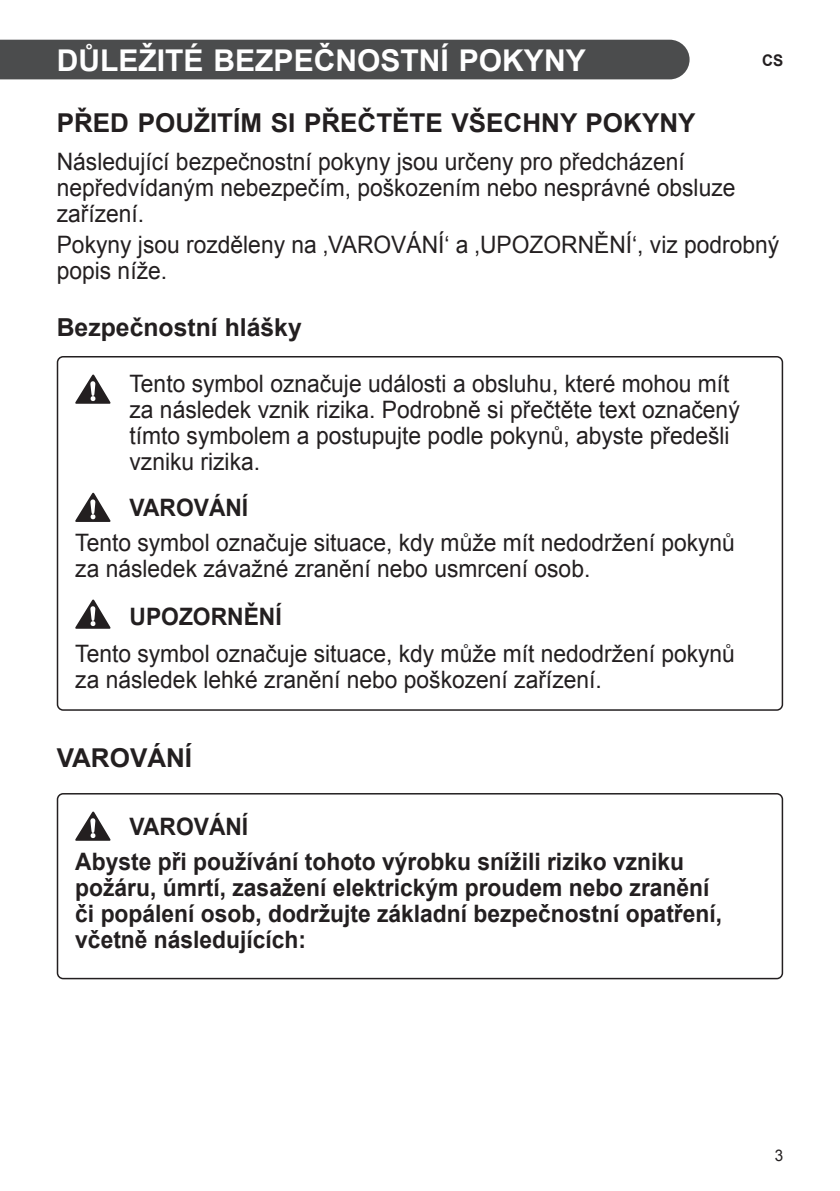
<style>
.page{position:relative;width:840px;height:1191px;background:#fff}
.page>*{position:absolute;margin:0;border:0;box-sizing:border-box;transform-origin:0 0}
._01_PL_Chapter{font:700 30px "Arial";color:#fff}
._02_PL_Section{font:700 26px "Arial";color:#231f20}
._03_PL_Topic{font:700 24.8px "Arial";color:#231f20}
._04_PL_Paragraph_Reg{font:24px/26px "Arial";color:#231f20;scale:.95 1}
._04_PL_Paragraph_Bol{font:700 24px/26px "Arial";color:#231f20;scale:.95 1}
.t1{font:700 16px "Arial";color:#231f20;scale:.95 1}
.t2{font:16px "Arial";color:#231f20;scale:.95 1}
</style>
<div class="page">
<div style="left:0;top:40px;width:689px;height:39px;background:#4b4c4d"></div>
<svg style="left:75px;top:374px;width:35px;height:30px"></svg>
<svg style="left:75px;top:493px;width:35px;height:29px"></svg>
<svg style="left:75px;top:599px;width:35px;height:30px"></svg>
<div style="left:57px;top:356px;width:725px;height:355px;border:2px solid #231f20;border-radius:6px"></div>
<svg style="left:75px;top:811px;width:35px;height:29px"></svg>
<div style="left:57px;top:793px;width:725px;height:186px;border:2px solid #231f20;border-radius:6px"></div>
<p class="_01_PL_Chapter" style="left:57px;top:39px;width:530px">DŮLEŽITÉ BEZPEČNOSTNÍ POKYNY</p>
<p class="t1" style="left:761px;top:49px;width:24px">CS</p>
<p class="_02_PL_Section" style="left:57px;top:105px;width:640px">PŘED POUŽITÍM SI PŘEČTĚTE VŠECHNY POKYNY</p>
<p class="_04_PL_Paragraph_Reg" style="left:57px;top:148px;width:715px">Následující bezpečnostní pokyny jsou určeny pro předcházení nepředvídaným nebezpečím, poškozením nebo nesprávné obsluze zařízení.</p>
<p class="_04_PL_Paragraph_Reg" style="left:57px;top:232px;width:761px">Pokyny jsou rozděleny na ‚VAROVÁNÍ‘ a ‚UPOZORNĚNÍ‘, viz podrobný popis níže.</p>
<p class="_03_PL_Topic" style="left:57px;top:309px;width:246px">Bezpečnostní hlášky</p>
<p class="_04_PL_Paragraph_Reg" style="left:129px;top:370px;width:643px">Tento symbol označuje události a obsluhu, které mohou mít za následek vznik rizika. Podrobně si přečtěte text označený tímto symbolem a postupujte podle pokynů, abyste předešli vzniku rizika.</p>
<p class="_04_PL_Paragraph_Bol" style="left:129px;top:495px;width:126px">VAROVÁNÍ</p>
<p class="_04_PL_Paragraph_Reg" style="left:75px;top:529px;width:695px">Tento symbol označuje situace, kdy může mít nedodržení pokynů za následek závažné zranění nebo usmrcení osob.</p>
<p class="_04_PL_Paragraph_Bol" style="left:129px;top:604px;width:162px">UPOZORNĚNÍ</p>
<p class="_04_PL_Paragraph_Reg" style="left:75px;top:640px;width:695px">Tento symbol označuje situace, kdy může mít nedodržení pokynů za následek lehké zranění nebo poškození zařízení.</p>
<p class="_02_PL_Section" style="left:57px;top:739px;width:137px">VAROVÁNÍ</p>
<p class="_04_PL_Paragraph_Bol" style="left:129px;top:813px;width:126px">VAROVÁNÍ</p>
<p class="_04_PL_Paragraph_Bol" style="left:75px;top:848px;width:682px">Abyste při používání tohoto výrobku snížili riziko vzniku požáru, úmrtí, zasažení elektrickým proudem nebo zranění či popálení osob, dodržujte základní bezpečnostní opatření, včetně následujících:</p>
<p class="t2" style="left:774px;top:1144px;width:10px">3</p>
</div>
